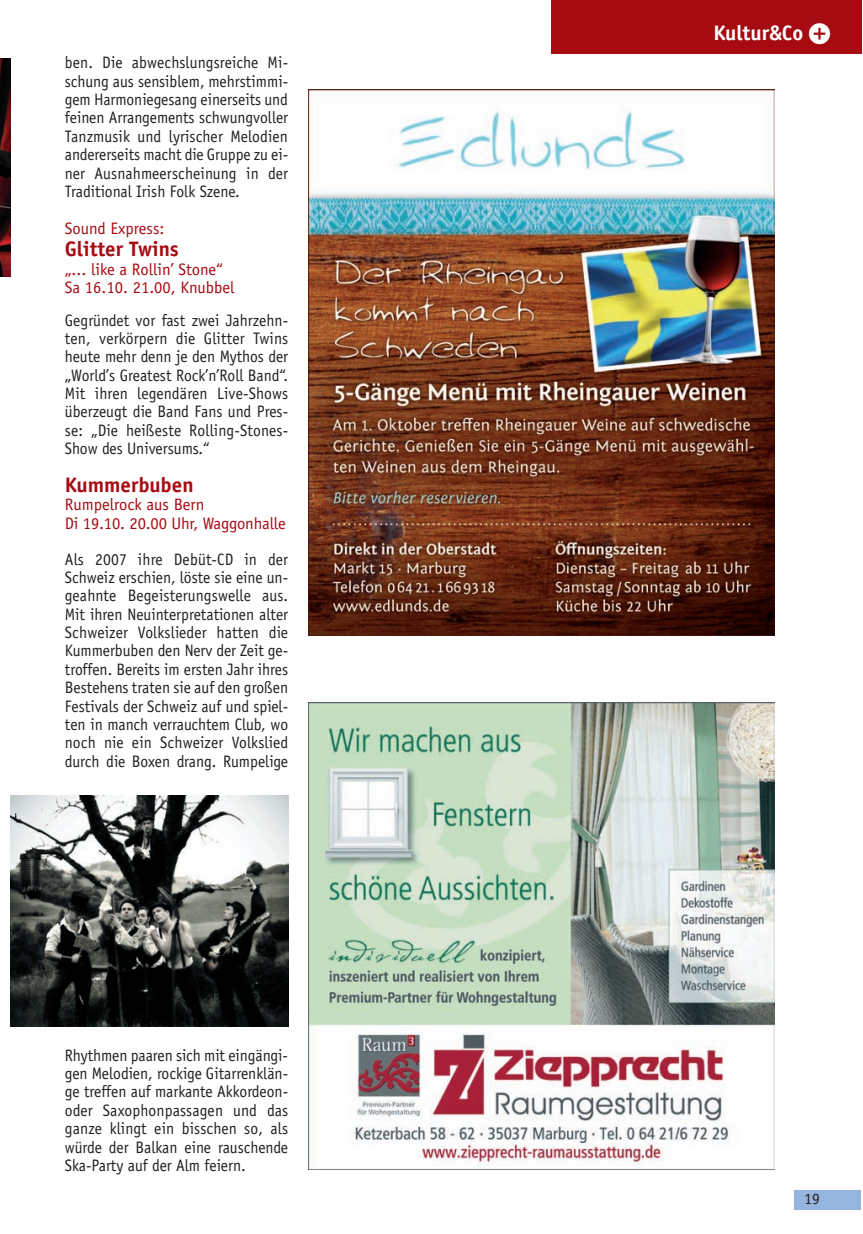
<style>
.page{position:relative;width:863px;height:1234px;background:#fff}
.page>*{position:absolute;margin:0;border:0;box-sizing:border-box;transform-origin:0 0}
.t1{font:700 21px "Officina Sans";color:#a70b12}
.t2{font:700 21px "Officina Sans";color:#fff}
.t3{font:16.62px/18.4px "Officina Sans";color:#231f20;text-align:justify;scale:.94 1}
.t4{font:16.62px/18.4px "Officina Sans";color:#a70b12}
.t5{font:15.75px "Officina Sans";color:#231f20}
.s1{font-family:"Zeal";font-weight:400}
</style>
<div class="page">
<div style="left:794px;top:1189px;width:67px;height:20px;background:#95b5de"></div>
<img style="left:0;top:58px;width:10px;height:219px">
<img style="left:11px;top:796px;width:277px;height:230px">
<div style="left:551px;top:0;width:310px;height:53px;background:#a70b12"></div>
<img style="left:308px;top:703px;width:466px;height:466px">
<img style="left:308px;top:90px;width:466px;height:545px">
<p class="t3" style="left:65px;top:55px;width:239px">ben. Die abwechslungsreiche Mi&shy;schung aus sensiblem, mehrstimmi&shy;gem Harmoniegesang einerseits und feinen Arrangements schwungvoller Tanzmusik und lyrischer Melodien andererseits macht die Gruppe zu ei&shy;ner Ausnahmeerscheinung in der Traditional Irish Folk Szene.</p>
<p class="t4" style="left:65px;top:220px;width:101px">Sound Express:</p>
<p class="t1" style="left:65px;top:241px;width:116px">Glitter Twins</p>
<p class="t4" style="left:65px;top:261px;width:171px">„... like a Rollin’ Stone“<br>Sa 16.10. 21.00, Knubbel</p>
<p class="t3" style="left:65px;top:312px;width:239px">Gegründet vor fast zwei Jahrzehn&shy;ten, verkörpern die Glitter Twins heute mehr denn je den Mythos der „World’s Greatest Rock’n’Roll Band“.<br>Mit ihren legendären Live-Shows überzeugt die Band Fans und Pres&shy;se: „Die heißeste Rolling-Stones-Show des Universums.“</p>
<p class="t1" style="left:65px;top:477px;width:130px">Kummerbuben</p>
<p class="t4" style="left:65px;top:497px;width:222px">Rumpelrock aus Bern<br>Di 19.10. 20.00 Uhr, Waggonhalle</p>
<p class="t3" style="left:65px;top:551px;width:239px">Als 2007 ihre Debüt-CD in der Schweiz erschien, löste sie eine un&shy;geahnte Begeisterungswelle aus.<br>Mit ihren Neuinterpretationen alter Schweizer Volkslieder hatten die Kummerbuben den Nerv der Zeit ge&shy;troffen. Bereits im ersten Jahr ihres Bestehens traten sie auf den großen Festivals der Schweiz auf und spiel&shy;ten in manch verrauchtem Club, wo noch nie ein Schweizer Volkslied durch die Boxen drang. Rumpelige</p>
<p class="t3" style="left:65px;top:1047px;width:239px">Rhythmen paaren sich mit eingängi&shy;gen Melodien, rockige Gitarrenklän&shy;ge treffen auf markante Akkordeon&shy;oder Saxophonpassagen und das ganze klingt ein bisschen so, als würde der Balkan eine rauschende Ska-Party auf der Alm feiern.</p>
<p class="t2" style="left:713px;top:25px;width:118px">Kultur&amp;Co <span class="s1">❸</span></p>
<p class="t5" style="left:804px;top:1192px;width:17px">19</p>
</div>
